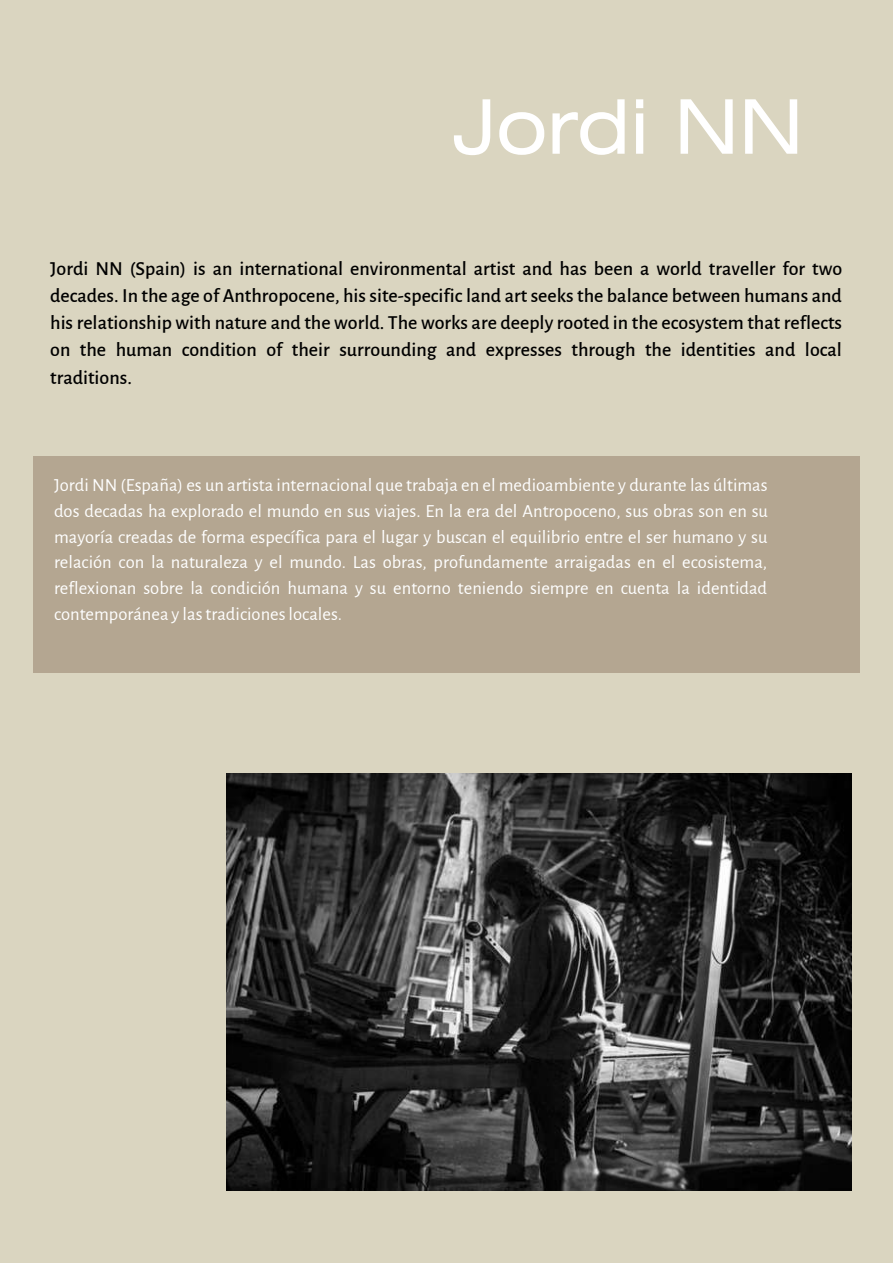
<style>
.page{position:relative;width:893px;height:1264px;background:#fff}
.page>*{position:absolute;margin:0;border:0;box-sizing:border-box;transform-origin:0 0}
.t1{font:75px "Helios Ext";color:#fff}
.t2{font:500 19.95px/27.2px "Alegreya Sans";color:#000;text-align:justify}
.t3{font:18.45px/25.8px "Alegreya Sans";color:#fff;text-align:justify}
</style>
<div class="page">
<div style="left:0;top:0;width:892px;height:1262px;background:#dad5c0"></div>
<div style="left:33px;top:456px;width:826px;height:217px;background:#b4a691"></div>
<img style="left:226px;top:773px;width:625px;height:417px">
<h1 class="t1" style="left:452px;top:99px;width:352px">Jordi NN</h1>
<p class="t2" style="left:50px;top:255px;width:793px">Jordi NN (Spain) is an international environmental artist and has been a world traveller for two decades. In the age of Anthropocene, his site-specific land art seeks the balance between humans and his relationship with nature and the world. The works are deeply rooted in the ecosystem that reflects on the human condition of their surrounding and expresses through the identities and local traditions.</p>
<p class="t3" style="left:54px;top:472px;width:715px">Jordi NN (España) es un artista internacional que trabaja en el medioambiente y durante las últimas dos decadas ha explorado el mundo en sus viajes. En la era del Antropoceno, sus obras son en su mayoría creadas de forma específica para el lugar y buscan el equilibrio entre el ser humano y su relación con la naturaleza y el mundo. Las obras, profundamente arraigadas en el ecosistema, reflexionan sobre la condición humana y su entorno teniendo siempre en cuenta la identidad contemporánea y las tradiciones locales.</p>
</div>
